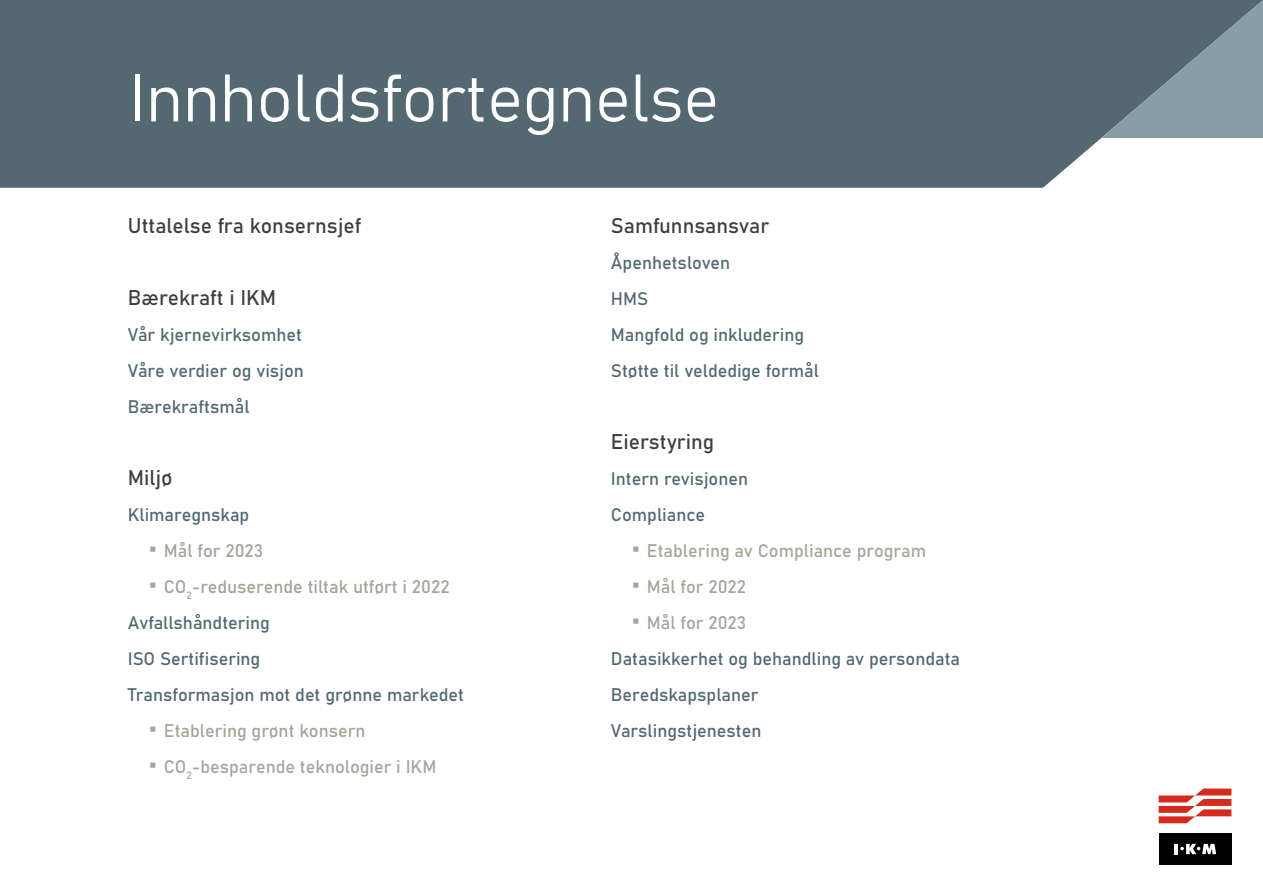
<style>
.page{position:relative;width:1263px;height:893px;background:#fff}
.page>*{position:absolute;margin:0;border:0;box-sizing:border-box;transform-origin:0 0}
.t1{font:66px "Bahnschrift";color:#fff}
.t2{font:21px "Bahnschrift";color:#403f40}
.t3{font:18px "Bahnschrift";color:#536871}
.t4{font:18px "Bahnschrift";color:#a3a699}
.t5{font:18px "Bahnschrift";color:#a3a498}
.s1{font-size:30px;color:#a3a699}
.s2{font-size:30px}
</style>
<div class="page">
<div style="left:0;top:0;width:1101px;height:188px;background:#546872"></div>
<svg style="left:1101px;top:0;width:162px;height:138px;background:#6d838b"></svg>
<div style="left:1159px;top:833px;width:72px;height:31px;background:#000"></div>
<svg style="left:1159px;top:788px;width:72px;height:35px"></svg>
<hr style="left:1174px;top:844px;width:4px;height:10px;background:#fff">
<svg style="left:1180px;top:844px;width:36px;height:10px"></svg>
<p class="t1" style="left:128px;top:48px;width:592px">Innholdsfortegnelse</p>
<p class="t2" style="left:128px;top:209px;width:235px">Uttalelse fra konsernsjef</p>
<p class="t2" style="left:128px;top:281px;width:150px">Bærekraft i IKM</p>
<p class="t3" style="left:128px;top:321px;width:176px">Vår kjernevirksomhet</p>
<p class="t3" style="left:128px;top:357px;width:177px">Våre verdier og visjon</p>
<p class="t3" style="left:128px;top:393px;width:123px">Bærekraftsmål</p>
<p class="t2" style="left:128px;top:461px;width:46px">Miljø</p>
<p class="t3" style="left:128px;top:501px;width:123px">Klimaregnskap</p>
<p class="t5" style="left:149px;top:537px;width:116px"><span class="s1">•</span> Mål for 2023</p>
<p class="t5" style="left:149px;top:573px;width:302px"><span class="s1">•</span> CO<sub>2</sub>-reduserende tiltak utført i 2022</p>
<p class="t3" style="left:128px;top:609px;width:143px">Avfallshåndtering</p>
<p class="t3" style="left:128px;top:645px;width:134px">ISO Sertifisering</p>
<p class="t3" style="left:128px;top:681px;width:338px">Transformasjon mot det grønne markedet</p>
<p class="t4" style="left:149px;top:717px;width:218px"><span class="s2">•</span> Etablering grønt konsern</p>
<p class="t4" style="left:149px;top:753px;width:289px"><span class="s2">•</span> CO<sub>2</sub>-besparende teknologier i IKM</p>
<p class="t2" style="left:611px;top:209px;width:160px">Samfunnsansvar</p>
<p class="t3" style="left:611px;top:249px;width:121px">Åpenhetsloven</p>
<p class="t3" style="left:611px;top:285px;width:39px">HMS</p>
<p class="t3" style="left:611px;top:321px;width:195px">Mangfold og inkludering</p>
<p class="t3" style="left:611px;top:357px;width:210px">Støtte til veldedige formål</p>
<p class="t2" style="left:611px;top:425px;width:105px">Eierstyring</p>
<p class="t3" style="left:611px;top:465px;width:139px">Intern revisjonen</p>
<p class="t3" style="left:611px;top:501px;width:96px">Compliance</p>
<p class="t4" style="left:632px;top:537px;width:296px"><span class="s2">•</span> Etablering av Compliance program</p>
<p class="t4" style="left:632px;top:573px;width:116px"><span class="s2">•</span> Mål for 2022</p>
<p class="t4" style="left:632px;top:609px;width:116px"><span class="s2">•</span> Mål for 2023</p>
<p class="t3" style="left:611px;top:645px;width:351px">Datasikkerhet og behandling av persondata</p>
<p class="t3" style="left:611px;top:681px;width:149px">Beredskapsplaner</p>
<p class="t3" style="left:611px;top:717px;width:152px">Varslingstjenesten</p>
</div>
